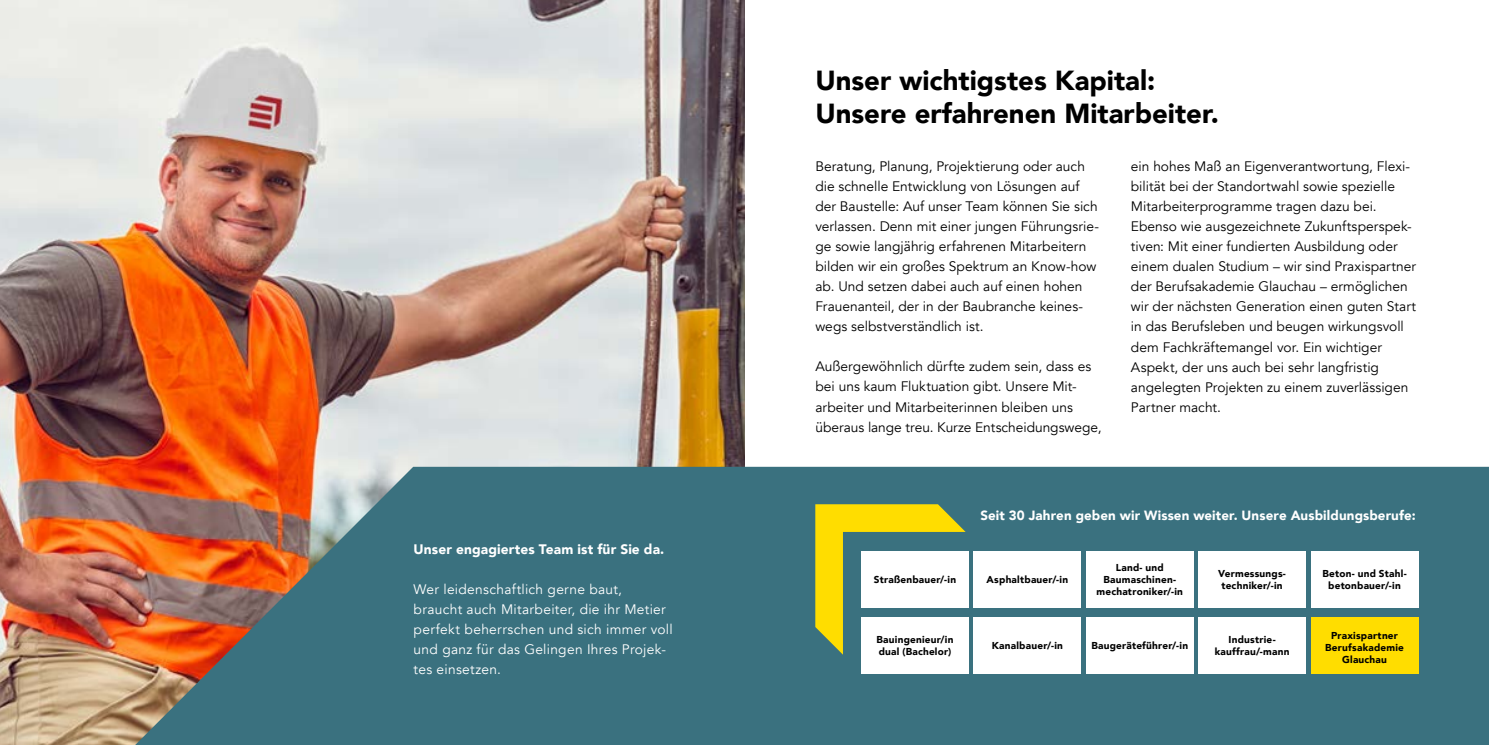
<style>
.page{position:relative;width:1489px;height:745px;background:#fff}
.page>*{position:absolute;margin:0;border:0;box-sizing:border-box;transform-origin:0 0}
.t1{font:900 27.5px/33px "Avenir";color:#000}
.t2{font:13.75px/20px "Avenir";color:#000}
.t3{font:13.75px/20px "Avenir";letter-spacing:.02em;color:#fff}
.t4{font:900 13.75px "Avenir";letter-spacing:.01em;color:#fff}
.t5{font:900 13.38px "Avenir";letter-spacing:.01em;color:#fff}
.t6{font:900 10px/12px "Avenir";letter-spacing:.025em;color:#000;text-align:center}
</style>
<div class="page">
<img style="left:0;top:0;width:744px;height:744px">
<svg style="left:135px;top:466px;width:1353px;height:278px;background:#4d7279"></svg>
<svg style="left:815px;top:504px;width:150px;height:150px;background:#a4ab3c"></svg>
<div style="left:861px;top:617px;width:107px;height:56px;background:#fff"></div>
<div style="left:1310px;top:551px;width:107px;height:56px;background:#fff"></div>
<div style="left:1310px;top:617px;width:107px;height:56px;background:#fd0"></div>
<div style="left:973px;top:617px;width:107px;height:56px;background:#fff"></div>
<div style="left:1086px;top:617px;width:107px;height:56px;background:#fff"></div>
<div style="left:1086px;top:551px;width:107px;height:56px;background:#fff"></div>
<div style="left:1198px;top:551px;width:107px;height:56px;background:#fff"></div>
<div style="left:973px;top:551px;width:107px;height:56px;background:#fff"></div>
<div style="left:861px;top:551px;width:107px;height:56px;background:#fff"></div>
<div style="left:1198px;top:617px;width:107px;height:56px;background:#fff"></div>
<p class="t4" style="left:413px;top:537px;width:252px">Unser engagiertes Team ist für Sie da.</p>
<p class="t3" style="left:413px;top:579px;width:260px">Wer leidenschaftlich gerne baut, braucht auch Mitarbeiter, die ihr Metier perfekt beherrschen und sich immer voll und ganz für das Gelingen Ihres Projek&shy;tes einsetzen.</p>
<h1 class="t1" style="left:815px;top:64px;width:405px">Unser wichtigstes Kapital:<br>Unsere erfahrenen Mitarbeiter.</h1>
<p class="t2" style="left:815px;top:156px;width:285px">Beratung, Planung, Projektierung oder auch die schnelle Entwicklung von Lösungen auf der Baustelle: Auf unser Team können Sie sich verlassen. Denn mit einer jungen Führungsrie&shy;ge sowie langjährig erfahrenen Mitarbeitern bilden wir ein großes Spektrum an Know-how ab. Und setzen dabei auch auf einen hohen Frauenanteil, der in der Baubranche keines&shy;wegs selbstverständlich ist.</p>
<p class="t2" style="left:815px;top:357px;width:287px">Außergewöhnlich dürfte zudem sein, dass es bei uns kaum Fluktuation gibt. Unsere Mit&shy;arbeiter und Mitarbeiterinnen bleiben uns überaus lange treu. Kurze Entscheidungswege,</p>
<p class="t2" style="left:1130px;top:157px;width:287px">ein hohes Maß an Eigenverantwortung, Flexi&shy;bilität bei der Standortwahl sowie spezielle Mitarbeiterprogramme tragen dazu bei.<br>Ebenso wie ausgezeichnete Zukunftsperspek&shy;tiven: Mit einer fundierten Ausbildung oder einem dualen Studium – wir sind Praxispartner der Berufsakademie Glauchau – ermöglichen wir der nächsten Generation einen guten Start in das Berufsleben und beugen wirkungsvoll dem Fachkräftemangel vor. Ein wichtiger Aspekt, der uns auch bei sehr langfristig angelegten Projekten zu einem zuverlässigen Partner macht.</p>
<p class="t5" style="left:980px;top:504px;width:437px">Seit 30 Jahren geben wir Wissen weiter. Unsere Ausbildungsberufe:</p>
<p class="t6" style="left:873px;top:573px;width:84px">Straßenbauer/-in</p>
<p class="t6" style="left:986px;top:573px;width:83px">Asphaltbauer/-in</p>
<p class="t6" style="left:1096px;top:561px;width:88px">Land- und<br>Baumaschinen&shy;mechatroniker/-in</p>
<p class="t6" style="left:1218px;top:567px;width:69px">Vermessungs&shy;techniker/-in</p>
<p class="t6" style="left:876px;top:633px;width:79px;text-align:left">Bauingenieur/in dual (Bachelor)</p>
<p class="t6" style="left:991px;top:639px;width:73px">Kanalbauer/-in</p>
<p class="t6" style="left:1091px;top:639px;width:98px">Baugeräteführer/-in</p>
<p class="t6" style="left:1214px;top:632px;width:76px">Industrie&shy;kauffrau/-mann</p>
<p class="t6" style="left:1322px;top:567px;width:85px">Beton- und Stahl&shy;betonbauer/-in</p>
<p class="t6" style="left:1324px;top:628px;width:80px">Praxispartner<br>Berufsakademie<br>Glauchau</p>
</div>
